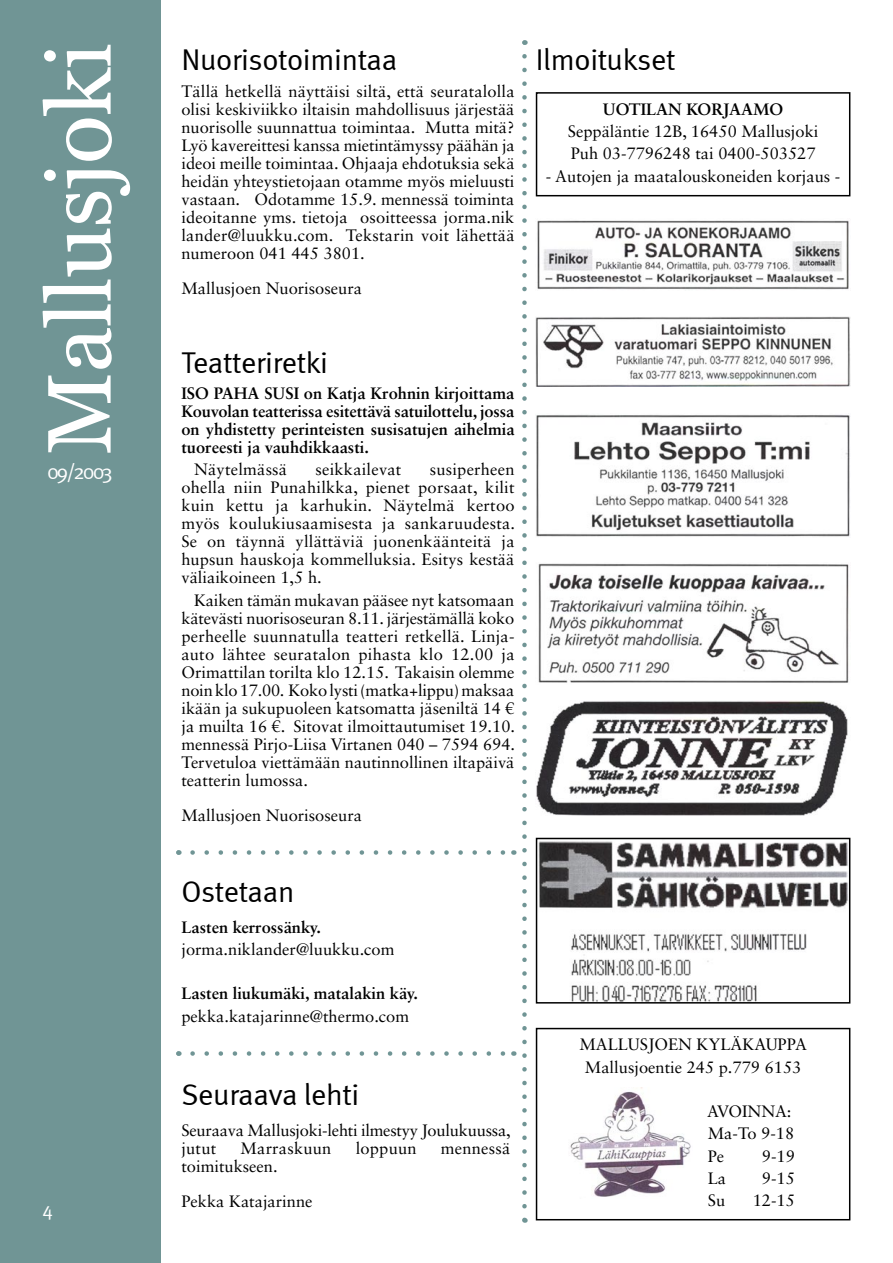
<style>
.page{position:relative;width:893px;height:1263px;background:#fff}
.page>*{position:absolute;margin:0;border:0;box-sizing:border-box;transform-origin:0 0}
.t1{font:90px "Georgia";letter-spacing:-.01em;color:#fff}
.Header_1{font:30px "Meta Normal";letter-spacing:-.01em;color:#000}
.t2{font:21px "Meta Normal";letter-spacing:-.105em;color:#fff}
.t3{font:19.5px "Meta Normal";color:#fff}
.Body{font:16.5px/18px "Sabon LT Std";color:#000;text-align:justify}
.Body_1{font:16.5px/18px "Sabon LT Std";color:#000;text-align:justify}
.Body_1-2{font:700 16.5px/18px "Sabon LT Std";color:#000;text-align:justify}
.Body1_Signature{font:16.5px "Sabon LT Std";color:#000}
</style>
<div class="page">
<div style="left:0;top:0;width:160px;height:1263px;background:#709595"></div>
<img style="left:536px;top:317px;width:314px;height:70px">
<img style="left:536px;top:414px;width:314px;height:123px">
<img style="left:536px;top:701px;width:312px;height:115px">
<img style="left:538px;top:563px;width:311px;height:120px">
<img style="left:539px;top:841px;width:308px;height:159px">
<div style="left:536px;top:838px;width:314px;height:165px;border:2px solid #000"></div>
<img style="left:537px;top:220px;width:312px;height:70px">
<div style="left:536px;top:1028px;width:314px;height:192px;border:2px solid #000"></div>
<img style="left:570px;top:1087px;width:121px;height:110px">
<div style="left:536px;top:92px;width:314px;height:104px;border:2px solid #000"></div>
<svg style="left:522px;top:40px;width:5px;height:1183px"></svg>
<svg style="left:178px;top:850px;width:336px;height:5px"></svg>
<svg style="left:178px;top:1051px;width:336px;height:5px"></svg>
<h1 class="t1" style="left:29px;top:455px;width:414px;rotate:-90deg">Mallusjoki</h1>
<p class="t2" style="left:47px;top:459px;width:67px">09/2003</p>
<p class="t3" style="left:43px;top:1198px;width:12px">4</p>
<p class="Header_1" style="left:181px;top:43px;width:217px">Nuorisotoimintaa</p>
<p class="Body_1" style="left:181px;top:82px;width:335px">Tällä hetkellä näyttäisi siltä, että seuratalolla olisi keskiviikko iltaisin mahdollisuus järjestää nuorisolle suunnattua toimintaa. Mutta mitä?<br>Lyö kavereittesi kanssa mietintämyssy päähän ja ideoi meille toimintaa. Ohjaaja ehdotuksia sekä heidän yhteystietojaan otamme myös mieluusti vastaan. Odotamme 15.9. mennessä toiminta ideoitanne yms. tietoja osoitteessa jorma.nik lander@luukku.com. Tekstarin voit lähettää numeroon 041 445 3801.</p>
<p class="Body1_Signature" style="left:181px;top:278px;width:182px">Mallusjoen Nuorisoseura</p>
<p class="Header_1" style="left:181px;top:345px;width:148px">Teatteriretki</p>
<p class="Body_1-2" style="left:181px;top:384px;width:335px">ISO PAHA SUSI on Katja Krohnin kirjoittama Kouvolan teatterissa esitettävä satuilottelu, jossa on yhdistetty perinteisten susisatujen aihelmia tuoreesti ja vauhdikkaasti.</p>
<p class="Body" style="left:194px;top:460px;width:95px">Näytelmässä</p>
<p class="Body" style="left:315px;top:460px;width:87px">seikkailevat</p>
<p class="Body" style="left:181px;top:460px;width:335px;text-indent:248px">susiperheen ohella niin Punahilkka, pienet porsaat, kilit kuin kettu ja karhukin. Näytelmä kertoo myös koulukiusaamisesta ja sankaruudesta.<br>Se on täynnä yllättäviä juonenkäänteitä ja hupsun hauskoja kommelluksia. Esitys kestää väliaikoineen 1,5 h.</p>
<p class="Body" style="left:181px;top:591px;width:335px;text-indent:13px">Kaiken tämän mukavan pääsee nyt katsomaan kätevästi nuorisoseuran 8.11. järjestämällä koko perheelle suunnatulla teatteri retkellä. Linja&shy;auto lähtee seuratalon pihasta klo 12.00 ja Orimattilan torilta klo 12.15. Takaisin olemme noin klo 17.00. Koko lysti (matka+lippu) maksaa ikään ja sukupuoleen katsomatta jäseniltä 14 € ja muilta 16 €. Sitovat ilmoittautumiset 19.10. mennessä Pirjo-Liisa Virtanen 040 – 7594 694.<br>Tervetuloa viettämään nautinnollinen iltapäivä teatterin lumossa.</p>
<p class="Body1_Signature" style="left:181px;top:805px;width:182px">Mallusjoen Nuorisoseura</p>
<p class="Header_1" style="left:181px;top:874px;width:115px">Ostetaan</p>
<p class="Body_1-2" style="left:181px;top:917px;width:141px">Lasten kerrossänky.</p>
<p class="Body_1" style="left:181px;top:940px;width:215px">jorma.niklander@luukku.com</p>
<p class="Body_1-2" style="left:181px;top:984px;width:238px">Lasten liukumäki, matalakin käy.</p>
<p class="Body_1" style="left:181px;top:1007px;width:229px">pekka.katajarinne@thermo.com</p>
<p class="Header_1" style="left:181px;top:1077px;width:180px">Seuraava lehti</p>
<p class="Body_1" style="left:181px;top:1121px;width:331px">Seuraava Mallusjoki-lehti ilmestyy Joulukuussa, jutut</p>
<p class="Body_1" style="left:240px;top:1139px;width:93px">Marraskuun</p>
<p class="Body_1" style="left:356px;top:1139px;width:63px">loppuun</p>
<p class="Body_1" style="left:441px;top:1139px;width:71px">mennessä</p>
<p class="Body_1" style="left:181px;top:1157px;width:98px">toimitukseen.</p>
<p class="Body1_Signature" style="left:181px;top:1191px;width:133px">Pekka Katajarinne</p>
<p class="Header_1" style="left:536px;top:43px;width:141px">Ilmoitukset</p>
<p class="Body_1-2" style="left:603px;top:100px;width:182px">UOTILAN KORJAAMO</p>
<p class="Body" style="left:568px;top:122px;width:252px">Seppäläntie 12B, 16450 Mallusjoki</p>
<p class="Body" style="left:571px;top:144px;width:246px">Puh 03-7796248 tai 0400-503527</p>
<p class="Body" style="left:546px;top:167px;width:296px">- Autojen ja maatalouskoneiden korjaus -</p>
<p class="Body_1" style="left:579px;top:1035px;width:229px">MALLUSJOEN KYLÄKAUPPA</p>
<p class="Body_1" style="left:585px;top:1058px;width:218px">Mallusjoentie 245 p.779 6153</p>
<p class="Body" style="left:707px;top:1102px;width:86px">AVOINNA:</p>
<p class="Body" style="left:708px;top:1124px;width:88px">Ma-To 9-18</p>
<p class="Body" style="left:708px;top:1147px;width:18px">Pe</p>
<p class="Body" style="left:762px;top:1147px;width:35px">9-19</p>
<p class="Body" style="left:708px;top:1169px;width:20px">La</p>
<p class="Body" style="left:762px;top:1169px;width:35px">9-15</p>
<p class="Body" style="left:708px;top:1191px;width:19px">Su</p>
<p class="Body" style="left:753px;top:1191px;width:44px">12-15</p>
</div>
